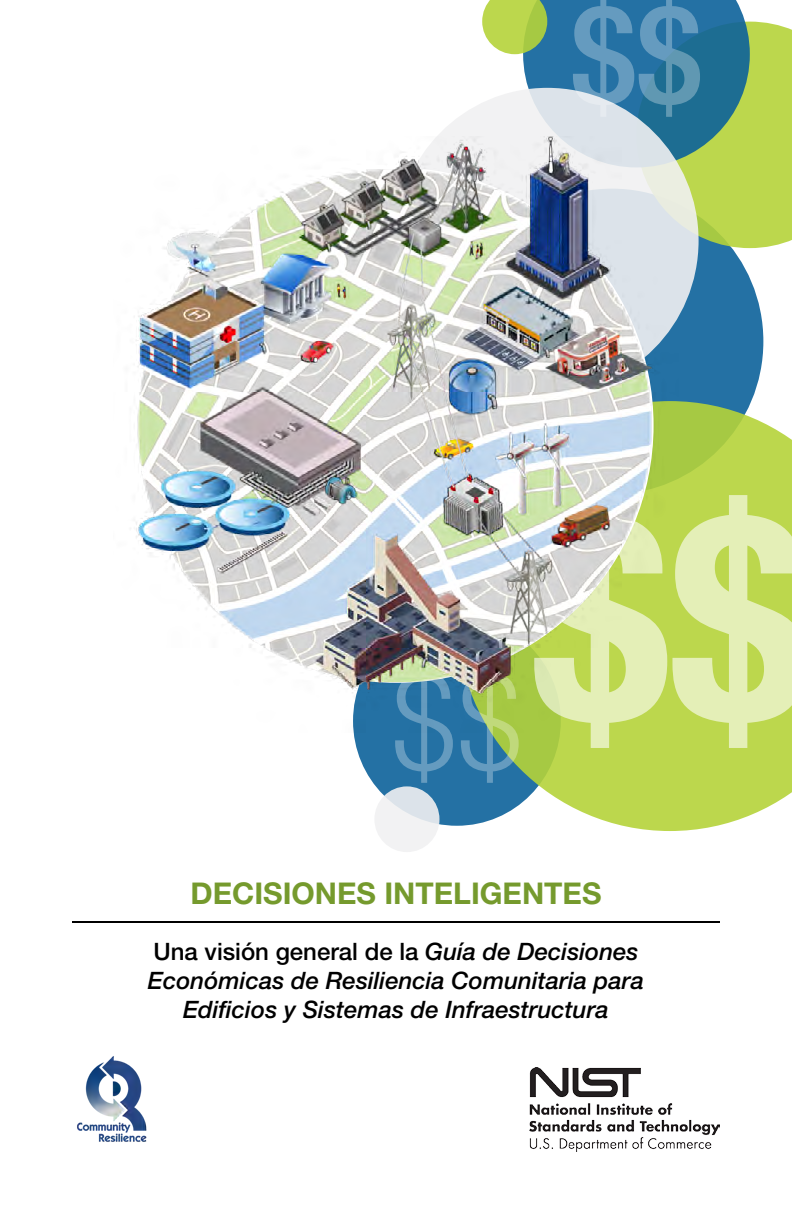
<style>
.page{position:relative;width:792px;height:1224px;background:#fff}
.page>*{position:absolute;margin:0;border:0;box-sizing:border-box;transform-origin:0 0}
.t1{font:700 condensed 288px "Helvetica Neue LT Std";color:#fff}
.t2{font:500 condensed 137px "Helvetica Neue LT Std";color:#fff}
.t3{font:300 condensed 137px "Helvetica Neue LT Std";color:#fff}
.t4{font:700 30px "Helvetica Neue LT Std";color:#759a2d}
.t5{font:italic 500 24px/28.8px "Helvetica Neue LT Std";color:#000;text-align:center}
.s1{font-style:normal}
</style>
<div class="page">
<div style="left:461px;top:189px;width:302px;height:305px;background:#2471a4;border-radius:50%"></div>
<div style="left:353px;top:616px;width:208px;height:210px;background:#2471a4;border-radius:50%"></div>
<img style="left:77px;top:1056px;width:70px;height:86px">
<img style="left:530px;top:1068px;width:190px;height:84px">
<svg style="left:457px;top:401px;width:335px;height:430px;fill:#bcd74d"></svg>
<svg style="left:374px;top:786px;width:65px;height:66px;fill:#f2f2f3"></svg>
<svg style="left:482px;top:0;width:310px;height:248px;background:#70a383"></svg>
<svg style="left:396px;top:88px;width:303px;height:305px;fill:#dce3ea"></svg>
<img style="left:136px;top:137px;width:543px;height:596px">
<hr style="left:72px;top:921px;width:648px;height:2px;background:#000">
<h2 class="t2" style="left:571px;top:-27px;width:133px">$$</h2>
<h2 class="t3" style="left:391px;top:643px;width:133px">$$</h2>
<h1 class="t1" style="left:532px;top:442px;width:278px">$$</h1>
<p class="t4" style="left:190px;top:875px;width:413px">DECISIONES INTELIGENTES</p>
<p class="t5" style="left:148px;top:937px;width:498px"><span class="s1">Una visión general de la</span> Guía de Decisiones<br>Económicas de Resiliencia Comunitaria para<br>Edificios y Sistemas de Infraestructura</p>
</div>
